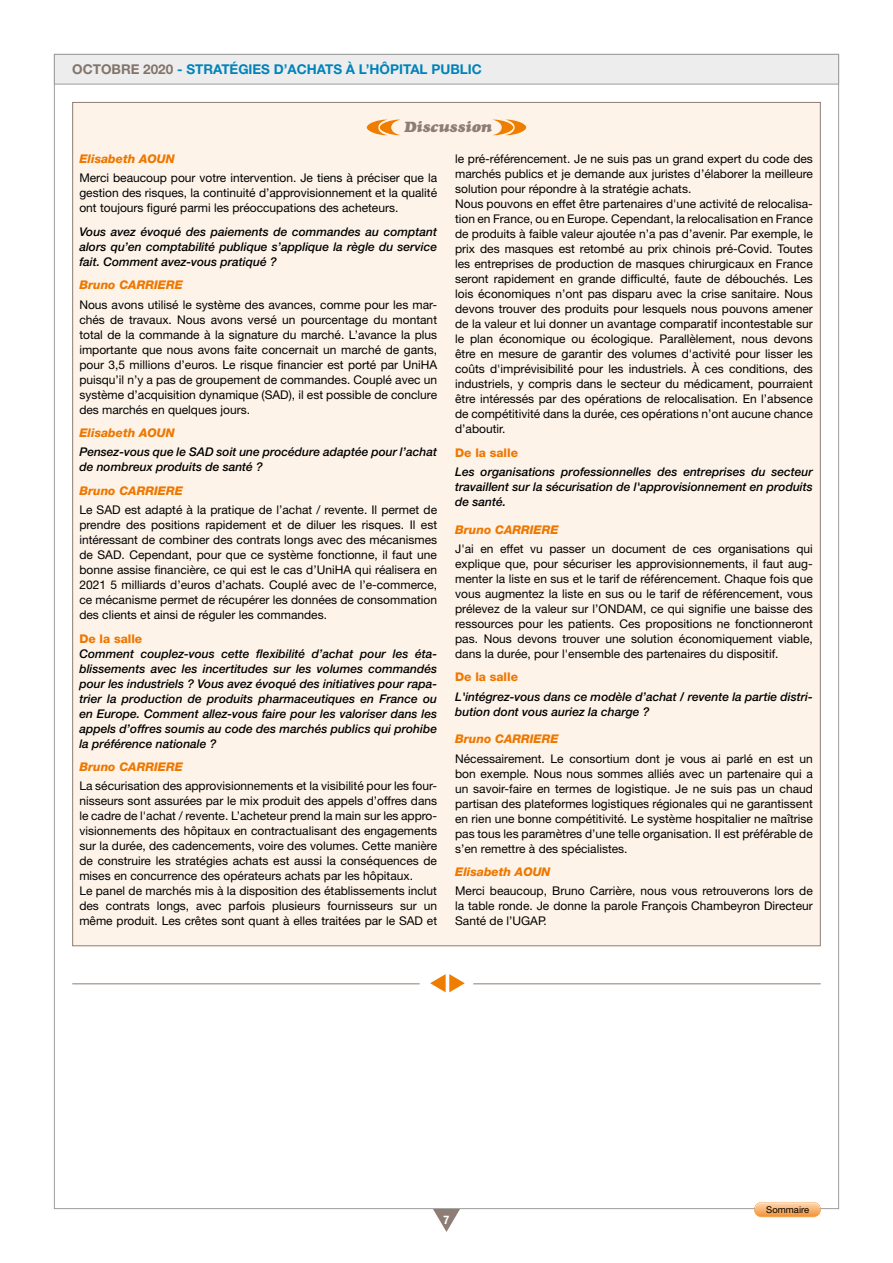
<style>
.page{position:relative;width:893px;height:1263px;background:#fff}
.page>*{position:absolute;margin:0;border:0;box-sizing:border-box;transform-origin:0 0}
.t1{font:italic 15px "Goudy Heavyface";color:#8d7d74}
.t2{font:700 13.5px "Helvetica Neue LT Std";color:#008ec9}
.t3{font:12px/15px "Helvetica Neue LT Std";color:#000;text-align:justify}
.t4{font:italic 500 12px/15px "Helvetica Neue LT Std";color:#000;text-align:justify}
.t5{font:italic 800 12px "Helvetica Neue LT Std";color:#ef7d00}
.t6{font:800 12px "Helvetica Neue LT Std";color:#ef7d00}
.t7{font:700 condensed 12px "Helvetica Neue";color:#fff}
.t8{font:9.45px "Helvetica Neue LT Std";color:#000}
.s1{color:#8d7d74}
</style>
<div class="page">
<div style="left:54px;top:54px;width:785px;height:30px;background:#ededed;border:1px solid #9d9d9c"></div>
<svg style="left:433px;top:1209px;width:27px;height:23px"></svg>
<div style="left:72px;top:102px;width:749px;height:844px;background:#fef3e8;border:1px solid #8d7d74"></div>
<svg style="left:367px;top:120px;width:33px;height:15px"></svg>
<svg style="left:493px;top:120px;width:33px;height:15px"></svg>
<svg style="left:754px;top:1202px;width:67px;height:15px"></svg>
<svg style="left:430px;top:974px;width:35px;height:18px"></svg>
<hr style="left:72px;top:983px;width:348px;height:1px;background:#8d7d74">
<hr style="left:473px;top:983px;width:348px;height:1px;background:#8d7d74">
<p class="t2" style="left:72px;top:61px;width:411px"><span class="s1">OCTOBRE 2020</span> - STRATÉGIES D’ACHATS À L’HÔPITAL PUBLIC</p>
<p class="t1" style="left:405px;top:118px;width:89px">Discussion</p>
<p class="t5" style="left:79px;top:152px;width:97px">Elisabeth AOUN</p>
<p class="t3" style="left:79px;top:170px;width:359px">Merci beaucoup pour votre intervention. Je tiens à préciser que la gestion des risques, la continuité d’approvisionnement et la qualité ont toujours figuré parmi les préoccupations des acheteurs.</p>
<p class="t4" style="left:79px;top:224px;width:359px">Vous avez évoqué des paiements de commandes au comptant alors qu’en comptabilité publique s’applique la règle du service fait. Comment avez-vous pratiqué ?</p>
<p class="t5" style="left:79px;top:278px;width:105px">Bruno CARRIERE</p>
<p class="t3" style="left:79px;top:297px;width:359px">Nous avons utilisé le système des avances, comme pour les mar&shy;chés de travaux. Nous avons versé un pourcentage du montant total de la commande à la signature du marché. L’avance la plus importante que nous avons faite concernait un marché de gants, pour 3,5 millions d’euros. Le risque financier est porté par UniHA puisqu’il n’y a pas de groupement de commandes. Couplé avec un système d’acquisition dynamique (SAD), il est possible de conclure des marchés en quelques jours.</p>
<p class="t5" style="left:79px;top:426px;width:97px">Elisabeth AOUN</p>
<p class="t4" style="left:79px;top:444px;width:359px">Pensez-vous que le SAD soit une procédure adaptée pour l’achat de nombreux produits de santé ?</p>
<p class="t5" style="left:79px;top:483px;width:105px">Bruno CARRIERE</p>
<p class="t3" style="left:79px;top:502px;width:359px">Le SAD est adapté à la pratique de l’achat / revente. Il permet de prendre des positions rapidement et de diluer les risques. Il est intéressant de combiner des contrats longs avec des mécanismes de SAD. Cependant, pour que ce système fonctionne, il faut une bonne assise financière, ce qui est le cas d’UniHA qui réalisera en 2021 5 milliards d’euros d’achats. Couplé avec de l’e-commerce, ce mécanisme permet de récupérer les données de consommation des clients et ainsi de réguler les commandes.</p>
<p class="t6" style="left:79px;top:631px;width:64px">De la salle</p>
<p class="t4" style="left:79px;top:646px;width:359px">Comment couplez-vous cette flexibilité d’achat pour les éta&shy;blissements avec les incertitudes sur les volumes commandés pour les industriels ? Vous avez évoqué des initiatives pour rapa&shy;trier la production de produits pharmaceutiques en France ou en Europe. Comment allez-vous faire pour les valoriser dans les appels d’offres soumis au code des marchés publics qui prohibe la préférence nationale ?</p>
<p class="t5" style="left:79px;top:760px;width:105px">Bruno CARRIERE</p>
<p class="t3" style="left:79px;top:778px;width:359px;text-align:left">La sécurisation des approvisionnements et la visibilité pour les four&shy;nisseurs sont assurées par le mix produit des appels d’offres dans le cadre de l'achat / revente. L’acheteur prend la main sur les appro&shy;visionnements des hôpitaux en contractualisant des engagements sur la durée, des cadencements, voire des volumes. Cette manière de construire les stratégies achats est aussi la conséquences de mises en concurrence des opérateurs achats par les hôpitaux.<br>Le panel de marchés mis à la disposition des établissements inclut des contrats longs, avec parfois plusieurs fournisseurs sur un même produit. Les crêtes sont quant à elles traitées par le SAD et</p>
<p class="t3" style="left:455px;top:151px;width:359px;text-align:left">le pré-référencement. Je ne suis pas un grand expert du code des marchés publics et je demande aux juristes d’élaborer la meilleure solution pour répondre à la stratégie achats.<br>Nous pouvons en effet être partenaires d'une activité de relocalisa&shy;tion en France, ou en Europe. Cependant, la relocalisation en France de produits à faible valeur ajoutée n’a pas d’avenir. Par exemple, le prix des masques est retombé au prix chinois pré-Covid. Toutes les entreprises de production de masques chirurgicaux en France seront rapidement en grande difficulté, faute de débouchés. Les lois économiques n’ont pas disparu avec la crise sanitaire. Nous devons trouver des produits pour lesquels nous pouvons amener de la valeur et lui donner un avantage comparatif incontestable sur le plan économique ou écologique. Parallèlement, nous devons être en mesure de garantir des volumes d'activité pour lisser les coûts d'imprévisibilité pour les industriels. À ces conditions, des industriels, y compris dans le secteur du médicament, pourraient être intéressés par des opérations de relocalisation. En l’absence de compétitivité dans la durée, ces opérations n’ont aucune chance d’aboutir.</p>
<p class="t6" style="left:455px;top:445px;width:64px">De la salle</p>
<p class="t4" style="left:455px;top:464px;width:359px">Les organisations professionnelles des entreprises du secteur travaillent sur la sécurisation de l'approvisionnement en produits de santé.</p>
<p class="t5" style="left:455px;top:522px;width:105px">Bruno CARRIERE</p>
<p class="t3" style="left:455px;top:541px;width:359px">J'ai en effet vu passer un document de ces organisations qui explique que, pour sécuriser les approvisionnements, il faut aug&shy;menter la liste en sus et le tarif de référencement. Chaque fois que vous augmentez la liste en sus ou le tarif de référencement, vous prélevez de la valeur sur l’ONDAM, ce qui signifie une baisse des ressources pour les patients. Ces propositions ne fonctionneront pas. Nous devons trouver une solution économiquement viable, dans la durée, pour l'ensemble des partenaires du dispositif.</p>
<p class="t6" style="left:455px;top:670px;width:64px">De la salle</p>
<p class="t4" style="left:455px;top:689px;width:359px">L'intégrez-vous dans ce modèle d’achat / revente la partie distri&shy;bution dont vous auriez la charge ?</p>
<p class="t5" style="left:455px;top:732px;width:105px">Bruno CARRIERE</p>
<p class="t3" style="left:455px;top:751px;width:359px">Nécessairement. Le consortium dont je vous ai parlé en est un bon exemple. Nous nous sommes alliés avec un partenaire qui a un savoir-faire en termes de logistique. Je ne suis pas un chaud partisan des plateformes logistiques régionales qui ne garantissent en rien une bonne compétitivité. Le système hospitalier ne maîtrise pas tous les paramètres d’une telle organisation. Il est préférable de s’en remettre à des spécialistes.</p>
<p class="t5" style="left:455px;top:865px;width:97px">Elisabeth AOUN</p>
<p class="t3" style="left:455px;top:883px;width:359px">Merci beaucoup, Bruno Carrière, nous vous retrouverons lors de la table ronde. Je donne la parole François Chambeyron Directeur Santé de l’UGAP.</p>
<p class="t8" style="left:766px;top:1204px;width:44px">Sommaire</p>
<p class="t7" style="left:443px;top:1209px;width:7px">7</p>
</div>
